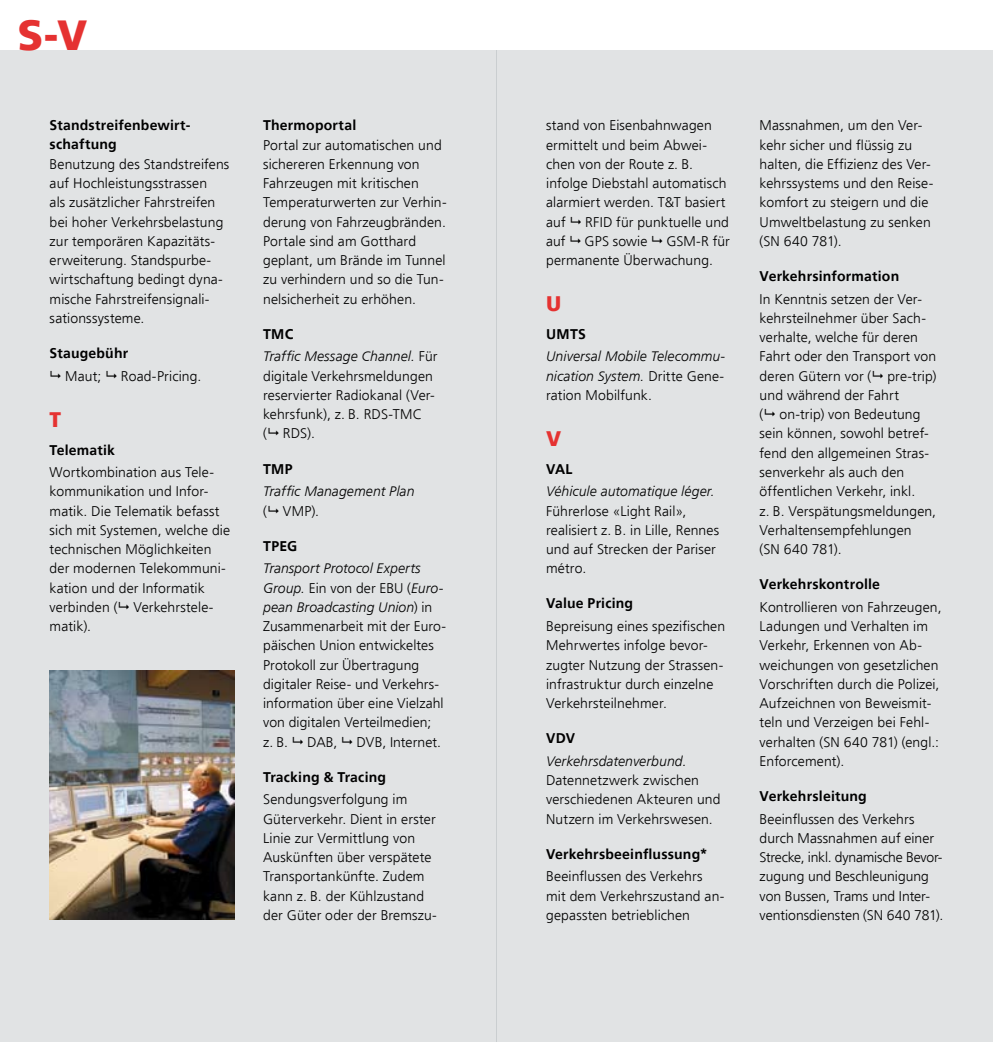
<style>
.page{position:relative;width:993px;height:1042px;background:#fff}
.page>*{position:absolute;margin:0;border:0;box-sizing:border-box;transform-origin:0 0}
.t1{font:900 42px "Frutiger";color:#e53231}
.t2{font:900 21px "Frutiger";color:#e53231}
.t3{font:300 14px/19.2px "Frutiger";letter-spacing:.01em;color:#000}
.t4{font:700 14px/19.2px "Frutiger";letter-spacing:.015em;color:#000}
.t5{font:italic 300 14px/19.2px "Frutiger";letter-spacing:.005em;color:#000}
.s1{font-weight:700;font-style:normal}
.s2{font-style:normal}
.s3{font-style:italic}
</style>
<div class="page">
<div style="left:0;top:50px;width:496px;height:992px;background:#e1e3e4"></div>
<div style="left:496px;top:50px;width:496px;height:992px;background:#e1e3e4"></div>
<img style="left:50px;top:670px;width:184px;height:250px">
<h1 class="t1" style="left:18px;top:10px;width:71px">S-V</h1>
<p class="t4" style="left:50px;top:115px;width:142px">Standstreifenbewirt&shy;schaftung</p>
<p class="t3" style="left:50px;top:154px;width:181px">Benutzung des Standstreifens auf Hochleistungsstrassen<br>als zusätzlicher Fahrstreifen bei hoher Verkehrsbelastung zur temporären Kapazitäts&shy;erweiterung. Standspurbe&shy;wirtschaftung bedingt dyna&shy;mische Fahrstreifensignali&shy;sationssysteme.</p>
<p class="t4" style="left:50px;top:343px;width:80px">Staugebühr</p>
<p class="t3" style="left:65px;top:366px;width:38px">Maut;</p>
<p class="t3" style="left:121px;top:366px;width:82px">Road-Pricing.</p>
<h2 class="t2" style="left:50px;top:407px;width:13px">T</h2>
<p class="t4" style="left:50px;top:440px;width:67px">Telematik</p>
<p class="t3" style="left:50px;top:462px;width:182px">Wortkombination aus Tele&shy;kommunikation und Infor&shy;matik. Die Telematik befasst sich mit Systemen, welche die technischen Möglichkeiten der modernen Telekommuni&shy;kation und der Informatik verbinden ( Verkehrstele&shy;matik).</p>
<p class="t4" style="left:263px;top:115px;width:95px">Thermoportal</p>
<p class="t3" style="left:263px;top:135px;width:185px">Portal zur automatischen und sichereren Erkennung von<br>Fahrzeugen mit kritischen<br>Temperaturwerten zur Verhin&shy;derung von Fahrzeugbränden.<br>Portale sind am Gotthard geplant, um Brände im Tunnel zu verhindern und so die Tun&shy;nelsicherheit zu erhöhen.</p>
<p class="t5" style="left:263px;top:322px;width:176px;line-height:22.8px"><span class="s1">TMC<br></span>Traffic Message Channel. <span class="s2">Für</span></p>
<p class="t3" style="left:263px;top:366px;width:173px">digitale Verkehrsmeldungen reservierter Radiokanal (Ver&shy;kehrsfunk), z. B. RDS-TMC<br>( RDS).</p>
<p class="t4" style="left:263px;top:459px;width:31px">TMP</p>
<p class="t5" style="left:263px;top:482px;width:153px">Traffic Management Plan</p>
<p class="t3" style="left:263px;top:501px;width:57px">( VMP).</p>
<p class="t4" style="left:263px;top:536px;width:36px">TPEG</p>
<p class="t3" style="left:263px;top:559px;width:184px"><span class="s3">Transport Protocol Experts<br>Group.</span> Ein von der EBU (<span class="s3">Euro&shy;pean Broadcasting Union</span>) in<br>Zusammenarbeit mit der Euro&shy;päischen Union entwickeltes<br>Protokoll zur Übertragung digitaler Reise- und Verkehrs&shy;information über eine Vielzahl von digitalen Verteilmedien;<br>z. B.</p>
<p class="t3" style="left:307px;top:732px;width:32px">DAB,</p>
<p class="t3" style="left:356px;top:732px;width:86px">DVB, Internet.</p>
<p class="t4" style="left:263px;top:767px;width:124px">Tracking &amp; Tracing</p>
<p class="t3" style="left:263px;top:790px;width:175px">Sendungsverfolgung im<br>Güterverkehr. Dient in erster<br>Linie zur Vermittlung von<br>Auskünften über verspätete<br>Transportankünfte. Zudem kann z. B. der Kühlzustand der Güter oder der Bremszu-</p>
<p class="t3" style="left:546px;top:116px;width:182px">stand von Eisenbahnwagen ermittelt und beim Abwei&shy;chen von der Route z. B. infolge Diebstahl automatisch alarmiert werden. T&amp;T basiert auf</p>
<p class="t3" style="left:585px;top:212px;width:145px">RFID für punktuelle und</p>
<p class="t3" style="left:546px;top:231px;width:185px;text-indent:120px">GSM-R für permanente Überwachung.</p>
<h2 class="t2" style="left:546px;top:291px;width:17px">U</h2>
<p class="t4" style="left:546px;top:325px;width:41px">UMTS</p>
<p class="t5" style="left:546px;top:347px;width:180px;text-align:justify">Universal Mobile Telecommu&shy;nication System. <span class="s2">Dritte Gene&shy;ration Mobilfunk.</span></p>
<h2 class="t2" style="left:546px;top:426px;width:17px">V</h2>
<p class="t4" style="left:546px;top:460px;width:28px">VAL</p>
<p class="t5" style="left:546px;top:482px;width:170px">Véhicule automatique léger.</p>
<p class="t3" style="left:546px;top:501px;width:175px">Führerlose «Light Rail», realisiert z. B. in Lille, Rennes und auf Strecken der Pariser métro.</p>
<p class="t4" style="left:546px;top:594px;width:88px">Value Pricing</p>
<p class="t3" style="left:546px;top:616px;width:180px">Bepreisung eines spezifischen<br>Mehrwertes infolge bevor&shy;zugter Nutzung der Strassen&shy;infrastruktur durch einzelne<br>Verkehrsteilnehmer.</p>
<p class="t4" style="left:546px;top:728px;width:31px">VDV</p>
<p class="t5" style="left:546px;top:751px;width:142px">Verkehrsdatenverbund.</p>
<p class="t3" style="left:546px;top:770px;width:176px">Datennetzwerk zwischen verschiedenen Akteuren und<br>Nutzern im Verkehrswesen.</p>
<p class="t4" style="left:546px;top:844px;width:163px">Verkehrsbeeinflussung*</p>
<p class="t3" style="left:546px;top:867px;width:180px">Beeinflussen des Verkehrs mit dem Verkehrszustand an&shy;gepassten betrieblichen</p>
<p class="t3" style="left:546px;top:231px;width:21px">auf</p>
<p class="t3" style="left:584px;top:231px;width:64px">GPS sowie</p>
<p class="t3" style="left:759px;top:116px;width:175px">Massnahmen, um den Ver&shy;kehr sicher und flüssig zu halten, die Effizienz des Ver&shy;kehrssystems und den Reise&shy;komfort zu steigern und die<br>Umweltbelastung zu senken (SN 640 781).</p>
<p class="t4" style="left:759px;top:266px;width:141px">Verkehrsinformation</p>
<p class="t3" style="left:759px;top:289px;width:178px">In Kenntnis setzen der Ver&shy;kehrsteilnehmer über Sach&shy;verhalte, welche für deren<br>Fahrt oder den Transport von deren Gütern vor ( pre-trip) und während der Fahrt<br>( on-trip) von Bedeutung sein können, sowohl betref&shy;fend den allgemeinen Stras&shy;senverkehr als auch den öffentlichen Verkehr, inkl.<br>z. B. Verspätungsmeldungen,<br>Verhaltensempfehlungen<br>(SN 640 781).</p>
<p class="t4" style="left:759px;top:574px;width:122px">Verkehrskontrolle</p>
<p class="t3" style="left:759px;top:597px;width:183px">Kontrollieren von Fahrzeugen,<br>Ladungen und Verhalten im<br>Verkehr, Erkennen von Ab&shy;weichungen von gesetzlichen<br>Vorschriften durch die Polizei,<br>Aufzeichnen von Beweismit&shy;teln und Verzeigen bei Fehl&shy;verhalten (SN 640 781) (engl.:<br>Enforcement).</p>
<p class="t4" style="left:759px;top:786px;width:108px">Verkehrsleitung</p>
<p class="t3" style="left:759px;top:809px;width:185px">Beeinflussen des Verkehrs durch Massnahmen auf einer<br>Strecke, inkl. dynamische Bevor&shy;zugung und Beschleunigung von Bussen, Trams und Inter&shy;ventionsdiensten (SN 640 781).</p>
</div>
